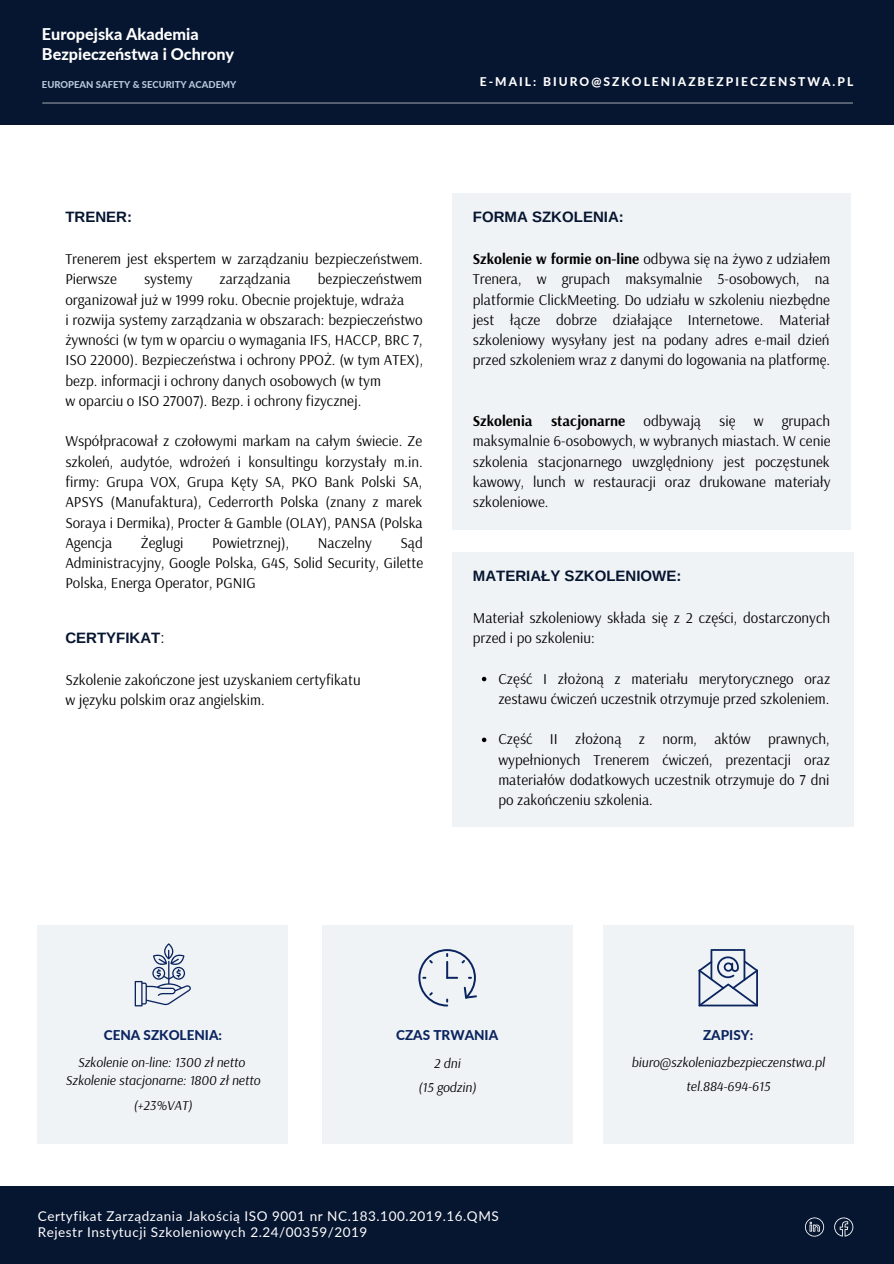
<style>
.page{position:relative;width:894px;height:1264px;background:#fff}
.page>*{position:absolute;margin:0;border:0;box-sizing:border-box;transform-origin:0 0}
.t1{font:800 16.2px "Lato";color:#fff}
.t2{font:15px/20.2px "Arsenal";color:#000;text-align:justify}
.t3{font:700 15px "Arimo";color:#061530}
.t4{font:italic 13.5px "Arsenal";color:#000}
.t5{font:13.5px "Lato";letter-spacing:.04em;color:#fff}
.t6{font:800 13.5px "Lato";color:#0a2460}
.t7{font:800 12px "Lato";letter-spacing:.17em;color:#fff}
.t8{font:800 9.45px "Lato";color:#b7c8da}
.s1{font-weight:400}
.s2{font-weight:700}
</style>
<div class="page">
<div style="left:0;top:1185px;width:893px;height:78px;background:#061530"></div>
<svg style="left:834px;top:1217px;width:19px;height:19px"></svg>
<svg style="left:805px;top:1217px;width:18px;height:19px"></svg>
<div style="left:0;top:0;width:893px;height:125px;background:#061530"></div>
<hr style="left:42px;top:102px;width:811px;height:2px;background:#525c6f">
<div style="left:38px;top:925px;width:250px;height:218px;background:#f0f3f5"></div>
<div style="left:322px;top:925px;width:250px;height:218px;background:#f0f3f5"></div>
<div style="left:603px;top:925px;width:249px;height:218px;background:#f0f3f5"></div>
<svg style="left:135px;top:943px;width:56px;height:63px"></svg>
<svg style="left:418px;top:949px;width:59px;height:57px"></svg>
<svg style="left:698px;top:949px;width:59px;height:57px"></svg>
<div style="left:452px;top:552px;width:401px;height:274px;background:#f0f3f5"></div>
<svg style="left:481px;top:676px;width:5px;height:5px"></svg>
<svg style="left:481px;top:737px;width:5px;height:5px"></svg>
<div style="left:452px;top:193px;width:399px;height:337px;background:#f0f3f5"></div>
<p class="t1" style="left:42px;top:24px;width:158px">Europejska Akademia</p>
<p class="t1" style="left:42px;top:44px;width:194px">Bezpieczeństwa i Ochrony</p>
<p class="t8" style="left:42px;top:78px;width:196px">EUROPEAN SAFETY &amp; SECURITY ACADEMY</p>
<p class="t7" style="left:479px;top:75px;width:375px">E-MAIL: BIURO@SZKOLENIAZBEZPIECZENSTWA.PL</p>
<p class="t3" style="left:65px;top:209px;width:68px">TRENER:</p>
<p class="t2" style="left:65px;top:248px;width:359px">Trenerem jest ekspertem w zarządzaniu bezpieczeństwem.<br>Pierwsze</p>
<p class="t2" style="left:65px;top:268px;width:358px;text-indent:252px">bezpieczeństwem organizował już w 1999 roku. Obecnie projektuje, wdraża</p>
<p class="t2" style="left:65px;top:309px;width:359px">i rozwija systemy zarządzania w obszarach: bezpieczeństwo żywności (w tym w oparciu o wymagania IFS, HACCP, BRC 7, ISO 22000). Bezpieczeństwa i ochrony PPOŻ. (w tym ATEX), bezp. informacji i ochrony danych osobowych (w tym</p>
<p class="t2" style="left:65px;top:390px;width:297px">w oparciu o ISO 27007). Bezp. i ochrony fizycznej.</p>
<p class="t2" style="left:65px;top:431px;width:359px">Współpracował z czołowymi markam na całym świecie. Ze szkoleń, audytóe, wdrożeń i konsultingu korzystały m.in. firmy: Grupa VOX, Grupa Kęty SA, PKO Bank Polski SA, APSYS (Manufaktura), Cederrorth Polska (znany z marek Soraya i Dermika), Procter &amp; Gamble (OLAY), PANSA (Polska Agencja</p>
<p class="t2" style="left:144px;top:268px;width:50px">systemy</p>
<p class="t2" style="left:219px;top:268px;width:73px">zarządzania</p>
<p class="t2" style="left:141px;top:532px;width:44px">Żeglugi</p>
<p class="t2" style="left:212px;top:532px;width:79px">Powietrznej),</p>
<p class="t2" style="left:318px;top:532px;width:56px">Naczelny</p>
<p class="t2" style="left:65px;top:532px;width:359px;text-indent:335px">Sąd Administracyjny, Google Polska, G4S, Solid Security, Gilette Polska, Energa Operator, PGNIG</p>
<p class="t3" style="left:65px;top:629px;width:101px">CERTYFIKAT<span class="s1">:</span></p>
<p class="t2" style="left:65px;top:669px;width:297px">Szkolenie zakończone jest uzyskaniem certyfikatu</p>
<p class="t2" style="left:65px;top:689px;width:201px">w języku polskim oraz angielskim.</p>
<p class="t3" style="left:472px;top:209px;width:152px">FORMA SZKOLENIA:</p>
<p class="t2" style="left:472px;top:248px;width:359px"><span class="s2">Szkolenie w formie on-line</span> odbywa się na żywo z udziałem Trenera, w grupach maksymalnie 5-osobowych, na platformie ClickMeeting. Do udziału w szkoleniu niezbędne jest łącze dobrze działające Internetowe. Materiał szkoleniowy wysyłany jest na podany adres e-mail dzień przed szkoleniem wraz z danymi do logowania na platformę.</p>
<p class="t2" style="left:472px;top:410px;width:359px"><span class="s2">Szkolenia stacjonarne</span> odbywają się w grupach maksymalnie 6-osobowych, w wybranych miastach. W cenie szkolenia stacjonarnego uwzględniony jest poczęstunek kawowy, lunch w restauracji oraz drukowane materiały szkoleniowe.</p>
<p class="t3" style="left:472px;top:567px;width:210px">MATERIAŁY SZKOLENIOWE:</p>
<p class="t2" style="left:472px;top:607px;width:358px">Materiał szkoleniowy składa się z 2 części, dostarczonych przed i po szkoleniu:</p>
<p class="t2" style="left:498px;top:667px;width:333px">Część I złożoną z materiału merytorycznego oraz zestawu ćwiczeń uczestnik otrzymuje przed szkoleniem.</p>
<p class="t2" style="left:498px;top:728px;width:333px">Część II złożoną z norm, aktów prawnych, wypełnionych Trenerem ćwiczeń, prezentacji oraz materiałów dodatkowych uczestnik otrzymuje do 7 dni po zakończeniu szkolenia.</p>
<p class="t6" style="left:104px;top:1027px;width:120px">CENA SZKOLENIA:</p>
<p class="t4" style="left:78px;top:1053px;width:169px">Szkolenie on-line: 1300 zł netto</p>
<p class="t4" style="left:65px;top:1071px;width:196px">Szkolenie stacjonarne: 1800 zł netto</p>
<p class="t4" style="left:133px;top:1096px;width:60px">(+23%VAT)</p>
<p class="t6" style="left:396px;top:1027px;width:103px">CZAS TRWANIA</p>
<p class="t4" style="left:434px;top:1054px;width:28px">2 dni</p>
<p class="t4" style="left:418px;top:1078px;width:60px">(15 godzin)</p>
<p class="t5" style="left:38px;top:1207px;width:462px">Certyfikat Zarządzania Jakością ISO 9001 nr NC.183.100.2019.16.QMS</p>
<p class="t5" style="left:38px;top:1223px;width:331px">Rejestr Instytucji Szkoleniowych 2.24/00359/2019</p>
<p class="t6" style="left:703px;top:1027px;width:52px">ZAPISY:</p>
<p class="t4" style="left:631px;top:1053px;width:194px">biuro@szkoleniazbezpieczenstwa.pl</p>
<p class="t4" style="left:686px;top:1077px;width:85px">tel.884-694-615</p>
</div>
